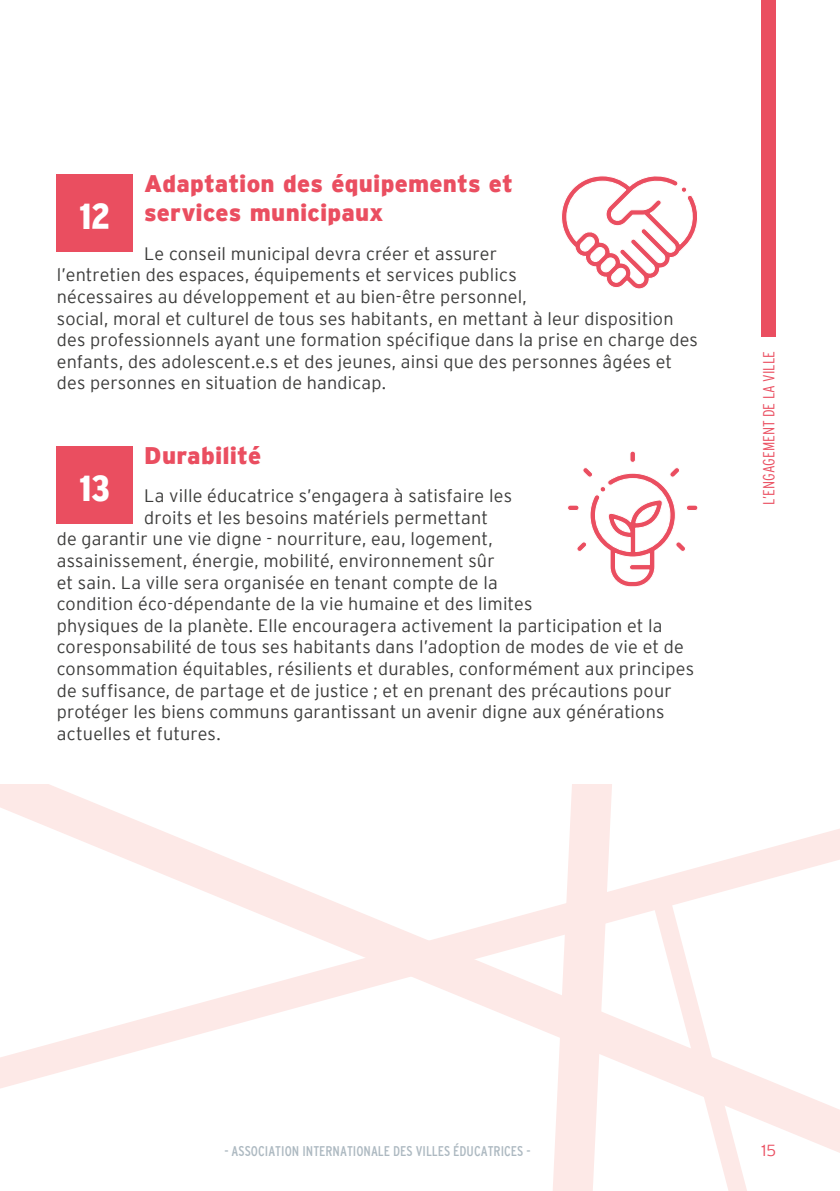
<style>
.page{position:relative;width:840px;height:1191px;background:#fff}
.page>*{position:absolute;margin:0;border:0;box-sizing:border-box;transform-origin:0 0}
.t1{font:900 condensed 36px "Interstate";color:#fff}
.t2{font:900 24px/28.8px "Interstate";letter-spacing:.01em;color:#ea4e60}
.t3{font:300 18px/21.6px "Interstate";letter-spacing:.01em;color:#3c3c3b}
.t4{font:300 condensed 16px "Interstate";color:#ea4e60}
.t5{font:300 16px "Interstate";color:#ea4e60}
.t6{font:condensed 14px "Interstate";color:#adb9c1}
</style>
<div class="page">
<div style="left:761px;top:0;width:14px;height:336px;background:#ea4e60"></div>
<div style="left:57px;top:174px;width:76px;height:78px;background:#ea4e60"></div>
<div style="left:57px;top:446px;width:76px;height:78px;background:#ea4e60"></div>
<svg style="left:561px;top:176px;width:137px;height:113px"></svg>
<div style="left:629px;top:451px;width:6px;height:11px;background:#ea4e60;border-radius:3px"></div>
<div style="left:629px;top:451px;width:6px;height:11px;border:1px solid #fff;border-radius:3px"></div>
<div style="left:686px;top:505px;width:11px;height:5px;background:#ea4e60;border-radius:3px"></div>
<div style="left:685px;top:505px;width:12px;height:6px;border:1px solid #fff;border-radius:3px"></div>
<div style="left:567px;top:505px;width:11px;height:5px;background:#ea4e60;border-radius:3px"></div>
<div style="left:567px;top:505px;width:12px;height:6px;border:1px solid #fff;border-radius:3px"></div>
<svg style="left:575px;top:467px;width:111px;height:120px"></svg>
<svg style="left:0;top:785px;width:839px;height:406px"></svg>
<svg style="left:635px;top:865px;width:204px;height:326px"></svg>
<h2 class="t2" style="left:144px;top:169px;width:370px">Adaptation des équipements et services municipaux</h2>
<p class="t3" style="left:57px;top:242px;width:642px;text-indent:87px">Le conseil municipal devra créer et assurer<br>l’entretien des espaces, équipements et services publics<br>nécessaires au développement et au bien-être personnel,<br>social, moral et culturel de tous ses habitants, en mettant à leur disposition des professionnels ayant une formation spécifique dans la prise en charge des enfants, des adolescent.e.s et des jeunes, ainsi que des personnes âgées et des personnes en situation de handicap.</p>
<h1 class="t1" style="left:79px;top:197px;width:32px">12</h1>
<h2 class="t2" style="left:144px;top:440px;width:118px">Durabilité</h2>
<p class="t3" style="left:144px;top:485px;width:369px">La ville éducatrice s’engagera à satisfaire les</p>
<p class="t3" style="left:144px;top:506px;width:345px">droits et les besoins matériels permettant</p>
<p class="t3" style="left:57px;top:528px;width:437px">de garantir une vie digne - nourriture, eau, logement,</p>
<p class="t3" style="left:57px;top:550px;width:439px">assainissement, énergie, mobilité, environnement sûr</p>
<p class="t3" style="left:57px;top:571px;width:442px">et sain. La ville sera organisée en tenant compte de la</p>
<p class="t3" style="left:57px;top:593px;width:477px">condition éco-dépendante de la vie humaine et des limites</p>
<p class="t3" style="left:57px;top:614px;width:607px">physiques de la planète. Elle encouragera activement la participation et la</p>
<p class="t3" style="left:57px;top:636px;width:628px">coresponsabilité de tous ses habitants dans l’adoption de modes de vie et de</p>
<p class="t3" style="left:57px;top:658px;width:638px">consommation équitables, résilients et durables, conformément aux principes</p>
<p class="t3" style="left:57px;top:679px;width:616px">de suffisance, de partage et de justice ; et en prenant des précautions pour</p>
<p class="t3" style="left:57px;top:701px;width:609px">protéger les biens communs garantissant un avenir digne aux générations</p>
<p class="t3" style="left:57px;top:722px;width:165px">actuelles et futures.</p>
<h1 class="t1" style="left:79px;top:468px;width:32px">13</h1>
<p class="t4" style="left:759px;top:505px;width:155px;rotate:-90deg">L’ENGAGEMENT DE LA VILLE</p>
<p class="t6" style="left:224px;top:1142px;width:307px">- ASSOCIATION INTERNATIONALE DES VILLES ÉDUCATRICES -</p>
<p class="t5" style="left:761px;top:1140px;width:16px">15</p>
</div>
